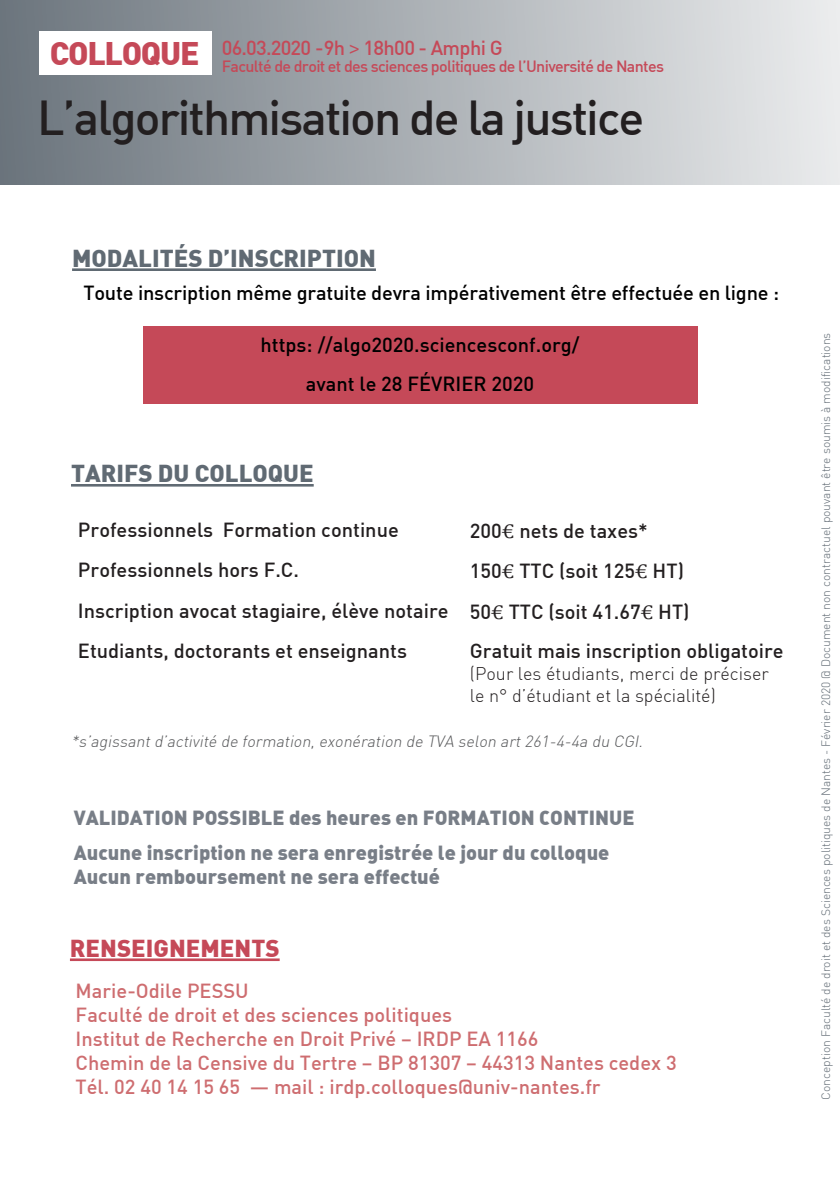
<style>
.page{position:relative;width:840px;height:1191px;background:#fff}
.page>*{position:absolute;margin:0;border:0;box-sizing:border-box;transform-origin:0 0}
.t1{font:500 48px "DIN Alternate";letter-spacing:-.04em;color:#231f20}
.t2{font:900 32px "DIN";letter-spacing:-.04em;color:#c54958}
.t3{font:900 24px "DIN";color:#606a73}
.t4{font:900 24px "DIN";color:#c54958}
.t5{font:500 20px "DIN";color:#231f20}
.t6{font:500 20px "DIN";color:#ce6d70}
.t7{font:20px "DIN Black Alternate";color:#787e87}
.t8{font:500 20px "DIN";letter-spacing:-.01em;color:#000}
.t9{font:500 20px "DIN";letter-spacing:-.03em;color:#c54958}
.t10{font:300 18px/21.6px "DIN";color:#231f20}
.t11{font:italic 300 16px "DIN";color:#57585a}
.t12{font:500 16px "DIN Alternate";letter-spacing:-.04em;color:#c54958}
.t13{font:300 12px "DIN";color:#606a73}
.s1{font-family:"Cambria";font-weight:400}
</style>
<div class="page">
<div style="left:143px;top:326px;width:553px;height:77px;background:#c54958"></div>
<hr style="left:70px;top:958px;width:209px;height:3px;background:#c54958">
<hr style="left:71px;top:484px;width:242px;height:2px;background:#606a73">
<div style="left:0;top:0;width:839px;height:185px;background:linear-gradient(to right,#6b747c,#ebeced)"></div>
<div style="left:39px;top:32px;width:173px;height:43px;background:#fff"></div>
<hr style="left:72px;top:268px;width:304px;height:3px;background:#606a73">
<p class="t9" style="left:222px;top:35px;width:282px">06.03.2020 -9h <span class="s1">&gt;</span> 18h00 - Amphi G</p>
<p class="t2" style="left:50px;top:32px;width:151px">COLLOQUE</p>
<p class="t1" style="left:37px;top:87px;width:608px">L’algorithmisation de la justice</p>
<p class="t12" style="left:222px;top:56px;width:443px">Faculté de droit et des sciences politiques de l’Université de Nantes</p>
<p class="t3" style="left:72px;top:242px;width:305px">MODALITÉS D’INSCRIPTION</p>
<p class="t8" style="left:83px;top:280px;width:696px">Toute inscription même gratuite devra impérativement être effectuée en ligne :</p>
<p class="t8" style="left:260px;top:332px;width:320px">https: //algo2020.sciencesconf.org/</p>
<p class="t8" style="left:305px;top:371px;width:230px">avant le 28 FÉVRIER 2020</p>
<p class="t3" style="left:71px;top:457px;width:244px">TARIFS DU COLLOQUE</p>
<p class="t5" style="left:78px;top:516px;width:322px">Professionnels Formation continue</p>
<p class="t5" style="left:469px;top:518px;width:179px">200<span class="s1">€</span> nets de taxes*</p>
<p class="t5" style="left:78px;top:557px;width:222px">Professionnels hors F.C.</p>
<p class="t5" style="left:469px;top:558px;width:215px">150<span class="s1">€</span> TTC (soit 125<span class="s1">€</span> HT)</p>
<p class="t5" style="left:78px;top:597px;width:372px">Inscription avocat stagiaire, élève notaire</p>
<p class="t5" style="left:469px;top:599px;width:221px">50<span class="s1">€</span> TTC (soit 41.67<span class="s1">€</span> HT)</p>
<p class="t5" style="left:78px;top:638px;width:330px">Etudiants, doctorants et enseignants</p>
<p class="t5" style="left:469px;top:638px;width:315px">Gratuit mais inscription obligatoire</p>
<p class="t10" style="left:469px;top:662px;width:300px">(Pour les étudiants, merci de préciser le n° d’étudiant et la spécialité)</p>
<p class="t11" style="left:71px;top:731px;width:576px">*s’agissantd’activité de formation,exonération de TVA selon art261-4-4a du CGI.</p>
<p class="t7" style="left:74px;top:804px;width:562px">VALIDATION POSSIBLE des heures en FORMATION CONTINUE</p>
<p class="t7" style="left:74px;top:839px;width:537px">Aucune inscription ne sera enregistrée le jour du colloque</p>
<p class="t7" style="left:74px;top:863px;width:367px">Aucun remboursement ne sera effectué</p>
<p class="t4" style="left:70px;top:931px;width:211px">RENSEIGNEMENTS</p>
<p class="t6" style="left:76px;top:977px;width:175px">Marie-Odile PESSU</p>
<p class="t6" style="left:76px;top:1001px;width:378px">Faculté de droit et des sciences politiques</p>
<p class="t6" style="left:76px;top:1025px;width:464px">Institut de Recherche en Droit Privé – IRDP EA 1166</p>
<p class="t6" style="left:76px;top:1049px;width:602px">Chemin de la Censive du Tertre – BP 81307 – 44313 Nantes cedex 3</p>
<p class="t6" style="left:76px;top:1073px;width:526px">Tél. 02 40 14 15 65 — mail : irdp.colloques@univ-nantes.fr</p>
<p class="t13" style="left:818px;top:1099px;width:768px;rotate:-90deg">Conception Faculté de droit et des Sciences politiques de Nantes - Février 2020 @ Document non contractuel pouvant être soumis à modifications</p>
</div>
